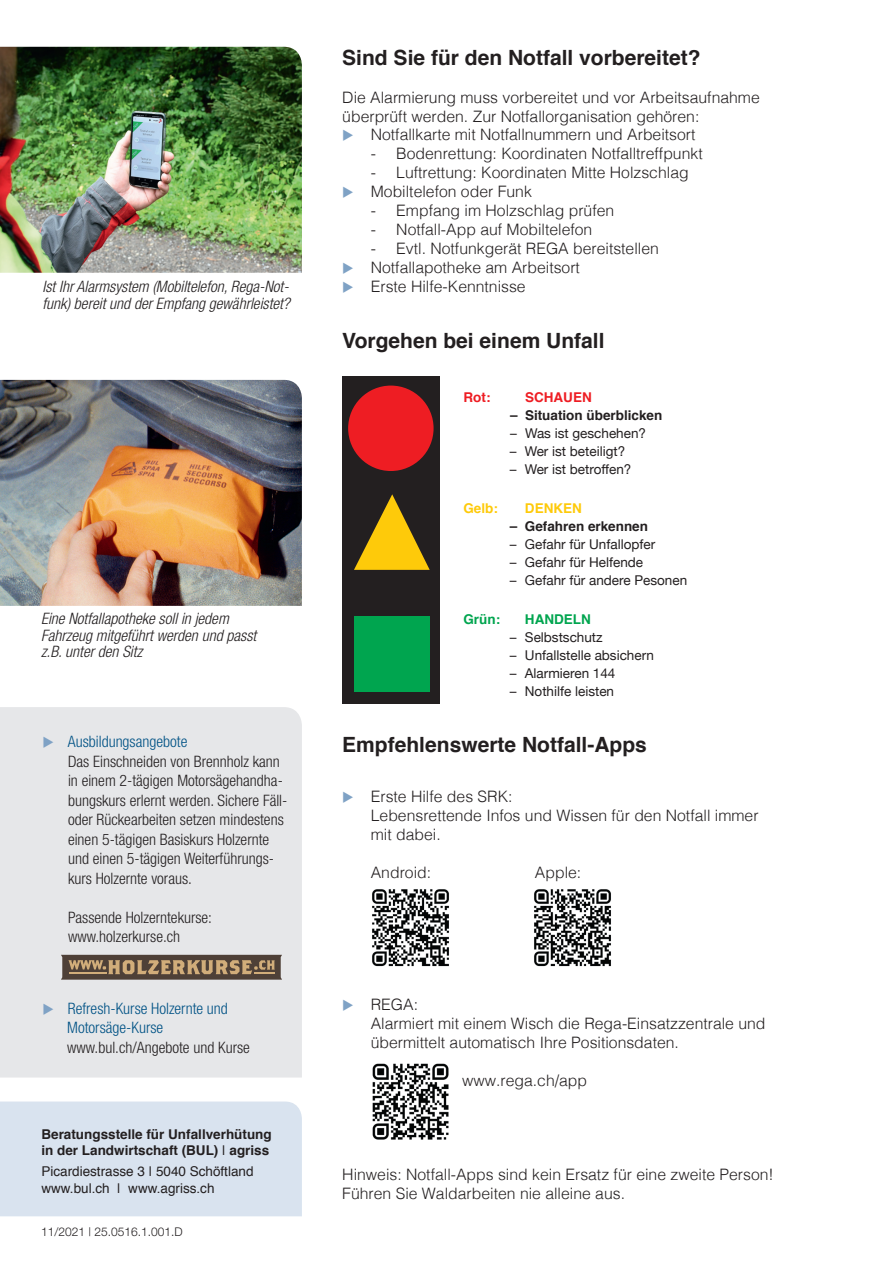
<style>
.page{position:relative;width:893px;height:1263px;background:#fff}
.page>*{position:absolute;margin:0;border:0;box-sizing:border-box;transform-origin:0 0}
.t1{font:700 21px "Helvetica";color:#231f20}
.t2{font:300 15.75px/18.9px "Helvetica";color:#231f20}
.t3{font:300 condensed 15.75px/19.5px "Helvetica Neue";color:#231f20}
.t4{font:italic 300 condensed 15.75px/16.5px "Helvetica Neue";color:#231f20}
.t5{font:300 condensed 15.75px/19.5px "Helvetica Neue";color:#005285}
.t6{font:13.5px "Helvetica Neue";color:#231f20}
.t7{font:700 13.5px/16.5px "Helvetica";color:#231f20}
.t8{font:13.5px/16.5px "Helvetica";color:#231f20}
.t9{font:700 13.5px "Helvetica";color:#00a54f}
.t10{font:700 13.5px "Helvetica";color:#ee1d23}
.t11{font:700 13.5px "Helvetica";color:#feca0a}
.t12{font:300 12px "Helvetica Neue";color:#231f20}
.s1{color:#7fa2c5}
.s2{color:#005285}
.s3{font-weight:400}
</style>
<div class="page">
<img style="left:0;top:47px;width:302px;height:226px">
<img style="left:0;top:380px;width:302px;height:226px">
<div style="left:0;top:1101px;width:302px;height:115px;background:#d9e3ef"></div>
<div style="left:342px;top:377px;width:97px;height:327px;background:#231f20"></div>
<div style="left:348px;top:386px;width:86px;height:85px;background:#ee1d23;border-radius:50%"></div>
<div style="left:354px;top:616px;width:76px;height:75px;background:#00a54f"></div>
<svg style="left:354px;top:494px;width:76px;height:76px"></svg>
<div style="left:0;top:707px;width:302px;height:370px;background:#e6e7e9"></div>
<svg style="left:61px;top:955px;width:221px;height:25px;background:#78634e"></svg>
<img style="left:372px;top:1063px;width:77px;height:77px">
<img style="left:372px;top:889px;width:77px;height:78px">
<img style="left:534px;top:889px;width:77px;height:78px">
<p class="t4" style="left:43px;top:278px;width:249px">Ist Ihr Alarmsystem (Mobiltelefon, Rega-Not&shy;funk) bereit und der Empfang gewährleistet?</p>
<p class="t4" style="left:41px;top:610px;width:217px">Eine Notfallapotheke soll in jedem<br>Fahrzeug mitgeführt werden und passt z.B. unter den Sitz</p>
<p class="t3" style="left:68px;top:732px;width:221px;text-indent:-26px"><span class="s1">◆</span> <span class="s2">Ausbildungsangebote<br></span>Das Einschneiden von Brennholz kann in einem 2-tägigen Motorsägehandha&shy;bungskurs erlernt werden. Sichere Fäll&shy;oder Rückearbeiten setzen mindestens einen 5-tägigen Basiskurs Holzernte und einen 5-tägigen Weiterführungs&shy;kurs Holzernte voraus.</p>
<p class="t3" style="left:68px;top:907px;width:146px">Passende Holzerntekurse: www.holzerkurse.ch</p>
<p class="t5" style="left:67px;top:998px;width:162px;text-indent:-25px"><span class="s1">◆</span> Refresh-Kurse Holzernte und<br>Motorsäge-Kurse</p>
<p class="t3" style="left:67px;top:1037px;width:184px">www.bul.ch/Angebote und Kurse</p>
<p class="t7" style="left:41px;top:1126px;width:232px">Beratungsstelle für Unfallverhütung in der Landwirtschaft (BUL) <span class="s3">|</span> agriss</p>
<p class="t8" style="left:41px;top:1163px;width:214px">Picardiestrasse 3 | 5040 Schöftland www.bul.ch | www.agriss.ch</p>
<p class="t12" style="left:41px;top:1224px;width:143px">11/2021 | 25.0516.1.001.D</p>
<h1 class="t1" style="left:342px;top:40px;width:360px">Sind Sie für den Notfall vorbereitet?</h1>
<p class="t2" style="left:342px;top:86px;width:419px">Die Alarmierung muss vorbereitet und vor Arbeitsaufnahme überprüft werden. Zur Notfallorganisation gehören:</p>
<p class="t2" style="left:342px;top:124px;width:355px"><span class="s1">◆</span> Notfallkarte mit Notfallnummern und Arbeitsort</p>
<p class="t2" style="left:371px;top:143px;width:333px">- Bodenrettung: Koordinaten Notfalltreffpunkt</p>
<p class="t2" style="left:371px;top:162px;width:319px">- Luftrettung: Koordinaten Mitte Holzschlag</p>
<p class="t2" style="left:342px;top:181px;width:191px"><span class="s1">◆</span> Mobiltelefon oder Funk</p>
<p class="t2" style="left:371px;top:200px;width:245px">- Empfang im Holzschlag prüfen</p>
<p class="t2" style="left:371px;top:219px;width:223px">- Notfall-App auf Mobiltelefon</p>
<p class="t2" style="left:371px;top:238px;width:290px">- Evtl. Notfunkgerät REGA bereitstellen</p>
<p class="t2" style="left:342px;top:257px;width:239px"><span class="s1">◆</span> Notfallapotheke am Arbeitsort</p>
<p class="t2" style="left:342px;top:275px;width:185px"><span class="s1">◆</span> Erste Hilfe-Kenntnisse</p>
<h1 class="t1" style="left:342px;top:324px;width:264px">Vorgehen bei einem Unfall</h1>
<p class="t10" style="left:463px;top:386px;width:28px">Rot:</p>
<p class="t10" style="left:525px;top:386px;width:68px">SCHAUEN</p>
<p class="t7" style="left:510px;top:407px;width:154px">– Situation überblicken</p>
<p class="t6" style="left:510px;top:423px;width:138px">– Was ist geschehen?</p>
<p class="t6" style="left:510px;top:441px;width:117px">– Wer ist beteiligt?</p>
<p class="t6" style="left:510px;top:459px;width:123px">– Wer ist betroffen?</p>
<p class="t11" style="left:463px;top:497px;width:36px">Gelb:</p>
<p class="t11" style="left:525px;top:497px;width:58px">DENKEN</p>
<p class="t7" style="left:510px;top:518px;width:140px">– Gefahren erkennen</p>
<p class="t6" style="left:510px;top:534px;width:147px">– Gefahr für Unfallopfer</p>
<p class="t6" style="left:510px;top:552px;width:135px">– Gefahr für Helfende</p>
<p class="t6" style="left:510px;top:570px;width:179px">– Gefahr für andere Pesonen</p>
<p class="t9" style="left:463px;top:609px;width:38px">Grün:</p>
<p class="t9" style="left:525px;top:609px;width:67px">HANDELN</p>
<p class="t6" style="left:510px;top:628px;width:94px">– Selbstschutz</p>
<p class="t6" style="left:510px;top:646px;width:145px">– Unfallstelle absichern</p>
<p class="t6" style="left:510px;top:664px;width:107px">– Alarmieren 144</p>
<p class="t6" style="left:510px;top:682px;width:106px">– Nothilfe leisten</p>
<h1 class="t1" style="left:342px;top:727px;width:306px">Empfehlenswerte Notfall-Apps</h1>
<p class="t2" style="left:371px;top:786px;width:389px;text-indent:-28px"><span class="s1">◆</span> Erste Hilfe des SRK:<br>Lebensrettende Infos und Wissen für den Notfall immer mit dabei.</p>
<p class="t2" style="left:371px;top:861px;width:62px">Android:</p>
<p class="t2" style="left:535px;top:861px;width:48px">Apple:</p>
<p class="t2" style="left:371px;top:994px;width:396px;text-indent:-28px"><span class="s1">◆</span> REGA:<br>Alarmiert mit einem Wisch die Rega-Einsatzzentrale und übermittelt automatisch Ihre Positionsdaten.</p>
<p class="t2" style="left:462px;top:1069px;width:127px">www.rega.ch/app</p>
<p class="t2" style="left:342px;top:1164px;width:433px">Hinweis: Notfall-Apps sind kein Ersatz für eine zweite Person!<br>Führen Sie Waldarbeiten nie alleine aus.</p>
</div>
